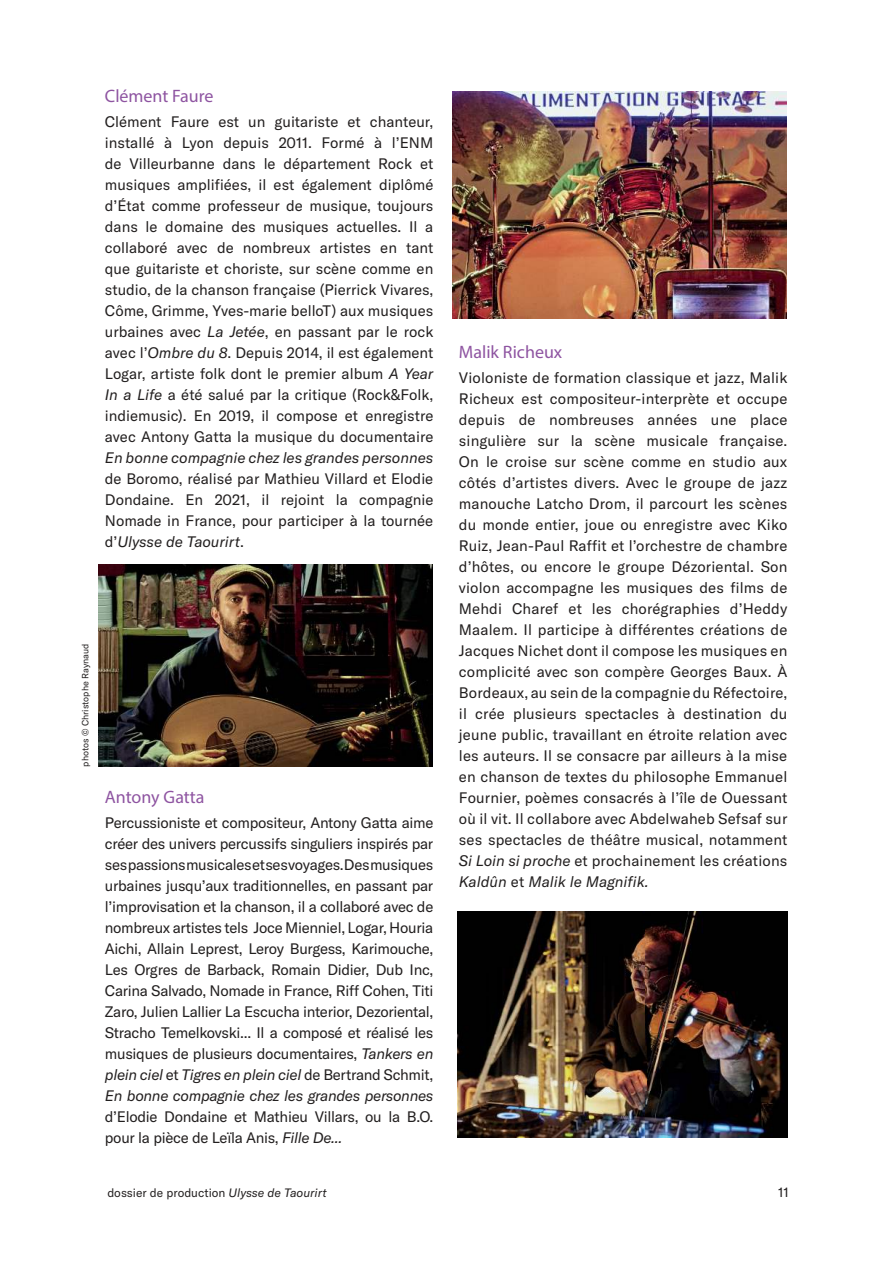
<style>
.page{position:relative;width:893px;height:1263px;background:#fff}
.page>*{position:absolute;margin:0;border:0;box-sizing:border-box;transform-origin:0 0}
.t1{font:18px "Myriad Pro";color:#8e54a1}
.t2{font:15px/21px "GT America";color:#221f1f;text-align:justify}
.t3{font:15px/21px "GT America";letter-spacing:-.02em;color:#221f1f}
.t4{font:italic 15px "GT America";color:#221f1f}
.t5{font:13.5px "GT America";color:#221f1f}
.t6{font:12px "GT America";color:#221f1f}
.t7{font:9px "GT America";color:#221f1f}
.s1{font-style:italic}
</style>
<div class="page">
<img style="left:99px;top:564px;width:333px;height:203px">
<img style="left:453px;top:92px;width:333px;height:226px">
<img style="left:458px;top:911px;width:329px;height:226px">
<p class="t1" style="left:105px;top:89px;width:110px">Clément Faure</p>
<p class="t2" style="left:105px;top:111px;width:330px">Clément Faure est un guitariste et chanteur, installé à Lyon depuis 2011. Formé à l’ENM de Villeurbanne dans le département Rock et musiques amplifiées, il est également diplômé d’État comme professeur de musique, toujours dans le domaine des musiques actuelles. Il a collaboré avec de nombreux artistes en tant que guitariste et choriste, sur scène comme en studio, de la chanson française (Pierrick Vivares, Côme, Grimme, Yves-marie belloT) aux musiques urbaines avec <span class="s1">La Jetée</span>, en passant par le rock avec l’<span class="s1">Ombre du 8</span>. Depuis 2014, il est également Logar, artiste folk dont le premier album <span class="s1">A Year In a Life</span> a été salué par la critique (Rock&amp;Folk, indiemusic). En 2019, il compose et enregistre avec Antony Gatta la musique du documentaire</p>
<p class="t4" style="left:105px;top:452px;width:330px">En bonne compagnie chez les grandes personnes</p>
<p class="t2" style="left:105px;top:468px;width:330px">de Boromo, réalisé par Mathieu Villard et Elodie Dondaine. En 2021, il rejoint la compagnie Nomade in France, pour participer à la tournée d’<span class="s1">Ulysse de Taourirt</span>.</p>
<p class="t7" style="left:81px;top:767px;width:125px;rotate:-90deg">photos © Christophe Raynaud</p>
<p class="t1" style="left:105px;top:790px;width:101px">Antony Gatta</p>
<p class="t2" style="left:105px;top:813px;width:330px">Percussioniste et compositeur, Antony Gatta aime créer des univers percussifs singuliers inspirés par ses passions musicales et ses voyages. Des musiques urbaines jusqu’aux traditionnelles, en passant par l’improvisation et la chanson, il a collaboré avec de nombreux artistes tels Joce Mienniel, Logar, Houria Aichi, Allain Leprest, Leroy Burgess, Karimouche, Les Orgres de Barback, Romain Didier, Dub Inc, Carina Salvado, Nomade in France, Riff Cohen, Titi Zaro, Julien Lallier La Escucha interior, Dezoriental, Stracho Temelkovski... Il a composé et réalisé les musiques de plusieurs documentaires, <span class="s1">Tankers en plein ciel</span> et <span class="s1">Tigres en plein ciel</span> de Bertrand Schmit, <span class="s1">En bonne compagnie chez les grandes personnes</span></p>
<p class="t3" style="left:105px;top:1107px;width:330px">d’Elodie Dondaine et Mathieu Villars, ou la B.O. pour la pièce de Leïla Anis, <span class="s1">Fille De...</span></p>
<p class="t1" style="left:459px;top:345px;width:105px">Malik Richeux</p>
<p class="t2" style="left:459px;top:368px;width:330px">Violoniste de formation classique et jazz, Malik Richeux est compositeur-interprète et occupe depuis de nombreuses années une place singulière sur la scène musicale française.<br>On le croise sur scène comme en studio aux côtés d’artistes divers. Avec le groupe de jazz manouche Latcho Drom, il parcourt les scènes du monde entier, joue ou enregistre avec Kiko Ruiz, Jean-Paul Raffit et l’orchestre de chambre d’hôtes, ou encore le groupe Dézoriental. Son violon accompagne les musiques des films de Mehdi Charef et les chorégraphies d’Heddy Maalem. Il participe à différentes créations de Jacques Nichet dont il compose les musiques en complicité avec son compère Georges Baux. À Bordeaux, au sein de la compagnie du Réfectoire, il crée plusieurs spectacles à destination du jeune public, travaillant en étroite relation avec les auteurs. Il se consacre par ailleurs à la mise en chanson de textes du philosophe Emmanuel Fournier, poèmes consacrés à l’île de Ouessant où il vit. Il collabore avec Abdelwaheb Sefsaf sur ses spectacles de théâtre musical, notamment <span class="s1">Si Loin si proche</span> et prochainement les créations <span class="s1">Kaldûn</span> et <span class="s1">Malik le Magnifik.</span></p>
<p class="t6" style="left:107px;top:1187px;width:221px">dossier de production <span class="s1">Ulysse de Taourirt</span></p>
<p class="t5" style="left:778px;top:1185px;width:12px">11</p>
</div>
